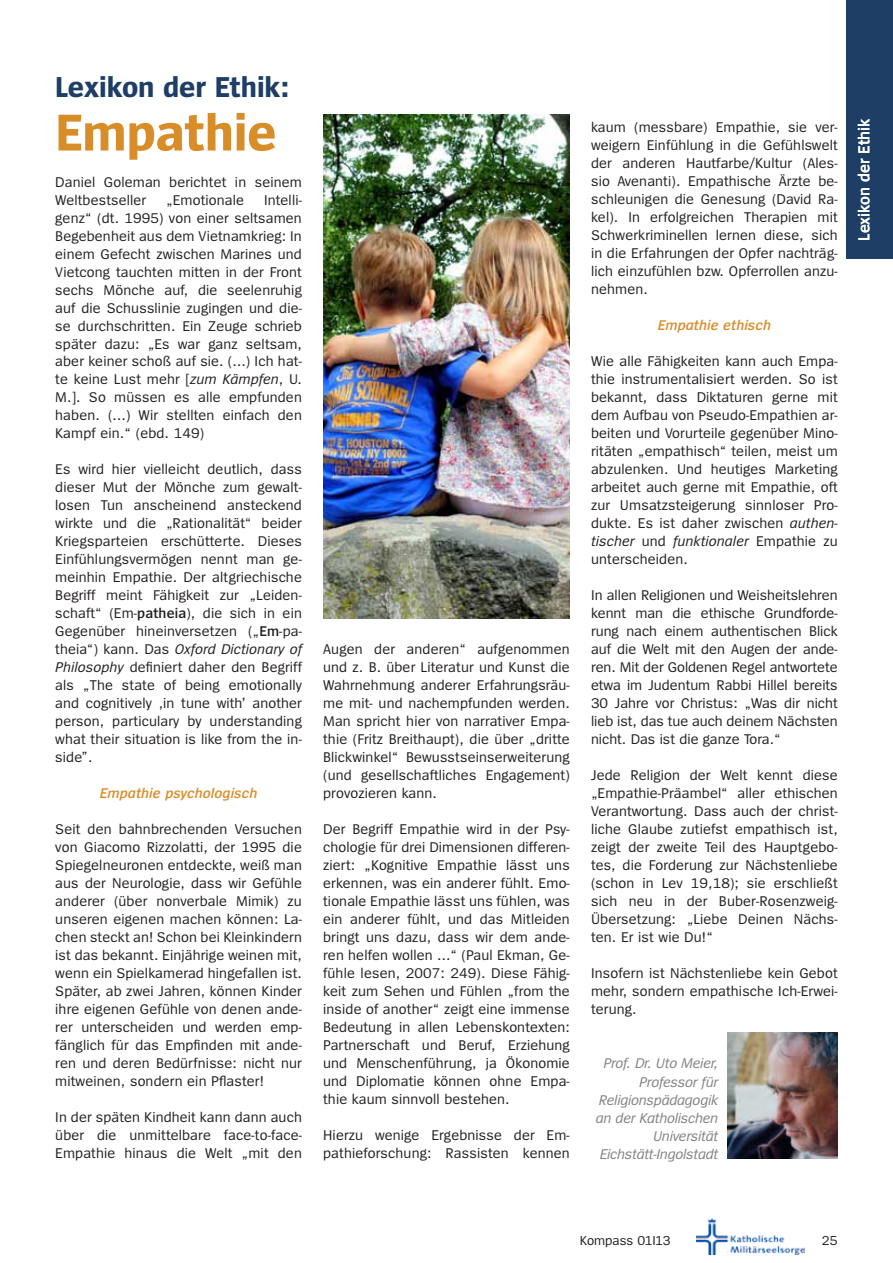
<style>
.page{position:relative;width:893px;height:1263px;background:#fff}
.page>*{position:absolute;margin:0;border:0;box-sizing:border-box;transform-origin:0 0}
.t1{font:700 54px "Spiegel";letter-spacing:-.005em;color:#d98d29}
.t2{font:700 30px "Spiegel";letter-spacing:-.005em;color:#1e3e66}
.t3{font:600 16.5px "Spiegel";color:#fff}
.t4{font:14.7px/18px "Spiegel";letter-spacing:.01em;color:#231f20;text-align:justify}
.t5{font:italic 14.7px/18.1px "Spiegel";letter-spacing:-.01em;color:#808285;text-align:right}
.t6{font:italic 600 14.7px "Spiegel";letter-spacing:.01em;color:#d98d29}
.t7{font:13.5px "Spiegel";color:#231f20}
.s1{font-style:italic}
.s2{font-weight:600}
</style>
<div class="page">
<img style="left:696px;top:1218px;width:109px;height:36px">
<div style="left:846px;top:0;width:47px;height:259px;background:#1e3e66"></div>
<img style="left:727px;top:1032px;width:111px;height:126px">
<img style="left:323px;top:115px;width:247px;height:504px">
<h2 class="t2" style="left:55px;top:72px;width:235px">Lexikon der Ethik:</h2>
<h1 class="t1" style="left:55px;top:106px;width:223px">Empathie</h1>
<p class="t4" style="left:55px;top:173px;width:248px">Daniel Goleman berichtet in seinem<br>Weltbestseller</p>
<p class="t4" style="left:55px;top:191px;width:248px;text-indent:209px">Intelli&shy;genz“ (dt. 1995) von einer seltsamen Begebenheit aus dem Vietnamkrieg: In einem Gefecht zwischen Marines und Vietcong tauchten mitten in der Front sechs Mönche auf, die seelenruhig auf die Schusslinie zugingen und die&shy;se durchschritten. Ein Zeuge schrieb später dazu: „Es war ganz seltsam, aber keiner schoß auf sie. (…) Ich hat&shy;te keine Lust mehr [<span class="s1">zum Kämpfen</span>, U.<br>M.]. So müssen es alle empfunden haben. (…) Wir stellten einfach den Kampf ein.“ (ebd. 149)</p>
<p class="t4" style="left:55px;top:461px;width:248px">Es wird hier vielleicht deutlich, dass dieser Mut der Mönche zum gewalt&shy;losen Tun anscheinend ansteckend wirkte und die „Rationalität“ beider Kriegsparteien erschütterte. Dieses Einfühlungsvermögen nennt man ge&shy;meinhin Empathie. Der altgriechische Begriff meint Fähigkeit zur „Leiden&shy;schaft“ (Em-<span class="s2">patheia</span>), die sich in ein Gegenüber hineinversetzen („<span class="s2">Em</span>-pa&shy;theia“) kann. Das <span class="s1">Oxford Dictionary of Philosophy</span> definiert daher den Begriff als „The state of being emotionally and cognitively ‚in tune with’ another person, particulary by understanding what their situation is like from the in&shy;side”.</p>
<p class="t6" style="left:100px;top:786px;width:159px">Empathie psychologisch</p>
<p class="t4" style="left:55px;top:821px;width:248px">Seit den bahnbrechenden Versuchen von Giacomo Rizzolatti, der 1995 die Spiegelneuronen entdeckte, weiß man aus der Neurologie, dass wir Gefühle anderer (über nonverbale Mimik) zu unseren eigenen machen können: La&shy;chen steckt an! Schon bei Kleinkindern ist das bekannt. Einjährige weinen mit, wenn ein Spielkamerad hingefallen ist.<br>Später, ab zwei Jahren, können Kinder ihre eigenen Gefühle von denen ande&shy;rer unterscheiden und werden emp&shy;fänglich für das Empfinden mit ande&shy;ren und deren Bedürfnisse: nicht nur mitweinen, sondern ein Pflaster!</p>
<p class="t4" style="left:55px;top:1109px;width:248px">In der späten Kindheit kann dann auch über die unmittelbare face-to-face-Empathie hinaus die Welt „mit den</p>
<p class="t4" style="left:166px;top:191px;width:79px">„Emotionale</p>
<p class="t4" style="left:323px;top:641px;width:248px">Augen der anderen“ aufgenommen und z. B. über Literatur und Kunst die Wahrnehmung anderer Erfahrungsräu&shy;me mit- und nachempfunden werden.<br>Man spricht hier von narrativer Empa&shy;thie (Fritz Breithaupt), die über „dritte Blickwinkel“ Bewusstseinserweiterung (und gesellschaftliches Engagement) provozieren kann.</p>
<p class="t4" style="left:323px;top:821px;width:248px">Der Begriff Empathie wird in der Psy&shy;chologie für drei Dimensionen differen&shy;ziert: „Kognitive Empathie lässt uns erkennen, was ein anderer fühlt. Emo&shy;tionale Empathie lässt uns fühlen, was ein anderer fühlt, und das Mitleiden bringt uns dazu, dass wir dem ande&shy;ren helfen wollen …“ (Paul Ekman, Ge&shy;fühle lesen, 2007: 249). Diese Fähig&shy;keit zum Sehen und Fühlen „from the inside of another“ zeigt eine immense Bedeutung in allen Lebenskontexten:<br>Partnerschaft und Beruf, Erziehung und Menschenführung, ja Ökonomie und Diplomatie können ohne Empa&shy;thie kaum sinnvoll bestehen.</p>
<p class="t4" style="left:323px;top:1127px;width:248px">Hierzu wenige Ergebnisse der Em&shy;pathieforschung: Rassisten kennen</p>
<p class="t4" style="left:591px;top:119px;width:248px">kaum (messbare) Empathie, sie ver&shy;weigern Einfühlung in die Gefühlswelt der anderen Hautfarbe/Kultur (Ales&shy;sio Avenanti). Empathische Ärzte be&shy;schleunigen die Genesung (David Ra&shy;kel). In erfolgreichen Therapien mit Schwerkriminellen lernen diese, sich in die Erfahrungen der Opfer nachträg&shy;lich einzufühlen bzw. Opferrollen anzu&shy;nehmen.</p>
<p class="t6" style="left:658px;top:318px;width:115px">Empathie ethisch</p>
<p class="t4" style="left:591px;top:353px;width:248px">Wie alle Fähigkeiten kann auch Empa&shy;thie instrumentalisiert werden. So ist bekannt, dass Diktaturen gerne mit dem Aufbau von Pseudo-Empathien ar&shy;beiten und Vorurteile gegenüber Mino&shy;ritäten „empathisch“ teilen, meist um abzulenken. Und heutiges Marketing arbeitet auch gerne mit Empathie, oft zur Umsatzsteigerung sinnloser Pro&shy;dukte. Es ist daher zwischen <span class="s1">authen&shy;tischer</span> und <span class="s1">funktionaler</span> Empathie zu unterscheiden.</p>
<p class="t4" style="left:591px;top:586px;width:248px">In allen Religionen und Weisheitslehren kennt man die ethische Grundforde&shy;rung nach einem authentischen Blick auf die Welt mit den Augen der ande&shy;ren. Mit der Goldenen Regel antwortete etwa im Judentum Rabbi Hillel bereits 30 Jahre vor Christus: „Was dir nicht lieb ist, das tue auch deinem Nächsten nicht. Das ist die ganze Tora.“</p>
<p class="t4" style="left:591px;top:766px;width:248px">Jede Religion der Welt kennt diese „Empathie-Präambel“ aller ethischen Verantwortung. Dass auch der christ&shy;liche Glaube zutiefst empathisch ist, zeigt der zweite Teil des Hauptgebo&shy;tes, die Forderung zur Nächstenliebe (schon in Lev 19,18); sie erschließt sich neu in der Buber-Rosenzweig-Übersetzung: „Liebe Deinen Nächs&shy;ten. Er ist wie Du!“</p>
<p class="t4" style="left:591px;top:964px;width:248px">Insofern ist Nächstenliebe kein Gebot mehr, sondern empathische Ich-Erwei&shy;terung.</p>
<p class="t5" style="left:596px;top:1054px;width:124px">Prof. Dr. Uto Meier,<br>Professor für<br>Religionspädagogik an der Katholischen<br>Universität<br>Eichstätt-Ingolstadt</p>
<p class="t3" style="left:856px;top:241px;width:123px;rotate:-90deg">Lexikon der Ethik</p>
<p class="t7" style="left:580px;top:1234px;width:92px">Kompass 01I13</p>
<p class="t7" style="left:822px;top:1234px;width:17px">25</p>
</div>
